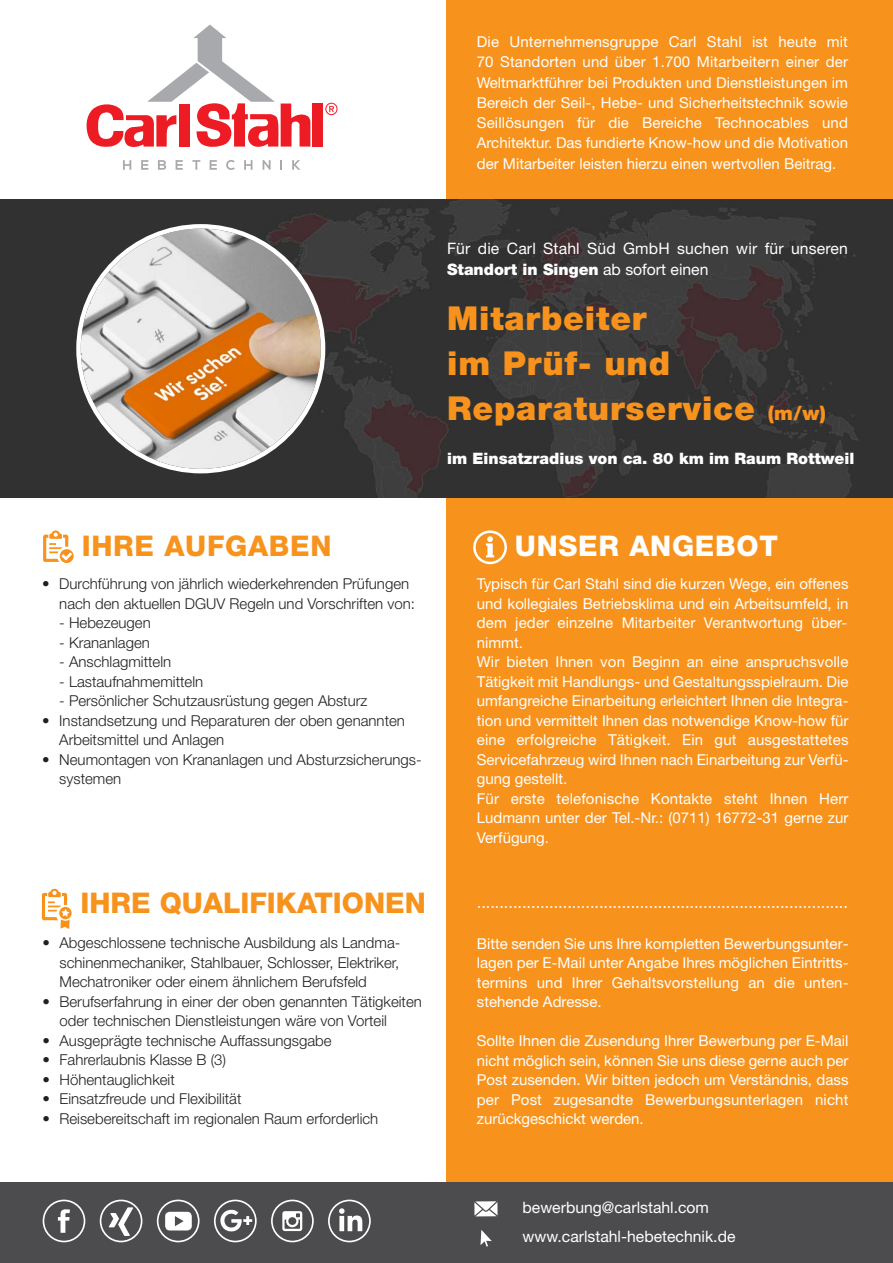
<style>
.page{position:relative;width:893px;height:1263px;background:#fff}
.page>*{position:absolute;margin:0;border:0;box-sizing:border-box;transform-origin:0 0}
.t1{font:900 33px/45px "Helvetica Neue LT";letter-spacing:.025em;color:#f7931d}
.t2{font:800 28.5px "Helvetica Neue LT";color:#f7931d}
.t3{font:800 28.5px "Helvetica Neue LT";letter-spacing:.025em;color:#f7931d}
.t4{font:800 28.5px "Helvetica Neue LT";letter-spacing:.025em;color:#fff}
.t5{font:300 21px "Poppins";color:#fff}
.t6{font:15.75px/21px "Helvetica Neue LT";color:#fff}
.t7{font:900 15.75px "Helvetica Neue LT";color:#fff}
.t8{font:15px/19.5px "Helvetica Neue LT";color:#fff;text-align:justify}
.t9{font:300 15px/19.5px "Helvetica Neue LT";color:#231f20}
.s1{font-weight:900}
.s2{font-size:19.5px}
</style>
<div class="page">
<div style="left:447px;top:0;width:446px;height:1263px;background:#f7931d"></div>
<img style="left:0;top:200px;width:893px;height:298px">
<div style="left:312px;top:103px;width:11px;height:44px;background:#ed1c24"></div>
<svg style="left:87px;top:25px;width:223px;height:122px"></svg>
<svg style="left:329px;top:106px;width:5px;height:6px"></svg>
<div style="left:325px;top:103px;width:12px;height:12px;border:1px solid #ed1c24;border-radius:50%"></div>
<svg style="left:123px;top:160px;width:8px;height:10px"></svg>
<svg style="left:141px;top:160px;width:7px;height:10px"></svg>
<svg style="left:158px;top:160px;width:8px;height:10px"></svg>
<svg style="left:176px;top:160px;width:7px;height:10px"></svg>
<svg style="left:192px;top:160px;width:8px;height:10px"></svg>
<svg style="left:210px;top:160px;width:7px;height:10px"></svg>
<svg style="left:226px;top:160px;width:9px;height:10px"></svg>
<svg style="left:244px;top:160px;width:8px;height:10px"></svg>
<svg style="left:263px;top:160px;width:8px;height:10px"></svg>
<svg style="left:280px;top:160px;width:2px;height:10px"></svg>
<svg style="left:292px;top:160px;width:8px;height:10px"></svg>
<svg style="left:42px;top:889px;width:30px;height:40px"></svg>
<svg style="left:43px;top:530px;width:31px;height:33px"></svg>
<svg style="left:76px;top:224px;width:249px;height:249px;background:#ac9c8d"></svg>
<div style="left:473px;top:530px;width:34px;height:34px;border:3px solid #fff;border-radius:50%"></div>
<svg style="left:486px;top:536px;width:8px;height:21px"></svg>
<div style="left:0;top:1182px;width:893px;height:81px;background:#4c4c4e"></div>
<div style="left:43px;top:1199px;width:42px;height:43px;border:2px solid #fff;border-radius:50%"></div>
<svg style="left:58px;top:1209px;width:12px;height:24px"></svg>
<div style="left:100px;top:1199px;width:42px;height:43px;border:2px solid #fff;border-radius:50%"></div>
<svg style="left:109px;top:1207px;width:24px;height:29px"></svg>
<div style="left:157px;top:1199px;width:43px;height:43px;border:2px solid #fff;border-radius:50%"></div>
<svg style="left:165px;top:1212px;width:27px;height:18px"></svg>
<div style="left:214px;top:1199px;width:43px;height:43px;border:2px solid #fff;border-radius:50%"></div>
<svg style="left:220px;top:1209px;width:32px;height:23px"></svg>
<div style="left:271px;top:1199px;width:43px;height:43px;border:2px solid #fff;border-radius:50%"></div>
<svg style="left:282px;top:1211px;width:20px;height:20px"></svg>
<svg style="left:474px;top:1201px;width:24px;height:15px"></svg>
<svg style="left:480px;top:1230px;width:12px;height:17px"></svg>
<div style="left:328px;top:1199px;width:43px;height:43px;border:2px solid #fff;border-radius:50%"></div>
<svg style="left:339px;top:1208px;width:23px;height:23px"></svg>
<p class="t8" style="left:477px;top:33px;width:373px;line-height:20.2px">Die Unternehmensgruppe Carl Stahl ist heute mit 70 Standorten und über 1.700 Mitarbeitern einer der Weltmarktführer bei Produkten und Dienstleistungen im Bereich der Seil-, Hebe- und Sicherheitstechnik sowie Seillösungen für die Bereiche Technocables und Architektur. Das fundierte Know-how und die Motivation der Mitarbeiter leisten hierzu einen wertvollen Beitrag.</p>
<p class="t6" style="left:447px;top:239px;width:402px">Für die Carl Stahl Süd GmbH suchen wir für unseren<br><span class="s1">Standort in Singen</span> ab sofort einen</p>
<h1 class="t1" style="left:447px;top:298px;width:380px">Mitarbeiter<br>im Prüf- und<br>Reparaturservice <span class="s2">(m/w)</span></h1>
<p class="t7" style="left:447px;top:452px;width:409px">im Einsatzradius von ca. 80 km im Raum Rottweil</p>
<h2 class="t3" style="left:82px;top:536px;width:251px">IHRE AUFGABEN</h2>
<p class="t9" style="left:59px;top:575px;width:357px;text-indent:-17px">• Durchführung von jährlich wiederkehrenden Prüfungen nach den aktuellen DGUV Regeln und Vorschriften von:</p>
<p class="t9" style="left:59px;top:614px;width:93px">- Hebezeugen</p>
<p class="t9" style="left:59px;top:634px;width:92px">- Krananlagen</p>
<p class="t9" style="left:59px;top:653px;width:113px">- Anschlagmitteln</p>
<p class="t9" style="left:59px;top:673px;width:145px">- Lastaufnahmemitteln</p>
<p class="t9" style="left:59px;top:692px;width:310px">- Persönlicher Schutzausrüstung gegen Absturz</p>
<p class="t9" style="left:59px;top:712px;width:347px;text-indent:-17px">• Instandsetzung und Reparaturen der oben genannten<br>Arbeitsmittel und Anlagen</p>
<p class="t9" style="left:59px;top:751px;width:364px;text-indent:-17px">• Neumontagen von Krananlagen und Absturzsicherungs&shy;systemen</p>
<h2 class="t2" style="left:81px;top:892px;width:347px">IHRE QUALIFIKATIONEN</h2>
<p class="t9" style="left:60px;top:935px;width:342px;text-align:justify;text-indent:-17px">• Abgeschlossene technische Ausbildung als Landma&shy;schinenmechaniker, Stahlbauer, Schlosser, Elektriker, Mechatroniker oder einem ähnlichem Berufsfeld</p>
<p class="t9" style="left:60px;top:993px;width:364px;text-indent:-17px">• Berufserfahrung in einer der oben genannten Tätigkeiten oder technischen Dienstleistungen wäre von Vorteil</p>
<p class="t9" style="left:43px;top:1032px;width:291px">• Ausgeprägte technische Auffassungsgabe</p>
<p class="t9" style="left:43px;top:1052px;width:185px">• Fahrerlaubnis Klasse B (3)</p>
<p class="t9" style="left:43px;top:1071px;width:134px">• Höhentauglichkeit</p>
<p class="t9" style="left:43px;top:1091px;width:200px">• Einsatzfreude und Flexibilität</p>
<p class="t9" style="left:43px;top:1110px;width:337px">• Reisebereitschaft im regionalen Raum erforderlich</p>
<h2 class="t4" style="left:515px;top:536px;width:265px">UNSER ANGEBOT</h2>
<p class="t8" style="left:477px;top:575px;width:373px;text-align:left">Typisch für Carl Stahl sind die kurzen Wege, ein offenes und kollegiales Betriebsklima und ein Arbeitsumfeld, in dem jeder einzelne Mitarbeiter Verantwortung über&shy;nimmt.<br>Wir bieten Ihnen von Beginn an eine anspruchsvolle Tätigkeit mit Handlungs- und Gestaltungsspielraum. Die umfangreiche Einarbeitung erleichtert Ihnen die Integra&shy;tion und vermittelt Ihnen das notwendige Know-how für eine erfolgreiche Tätigkeit. Ein gut ausgestattetes Servicefahrzeug wird Ihnen nach Einarbeitung zur Verfü&shy;gung gestellt.<br>Für erste telefonische Kontakte steht Ihnen Herr Ludmann unter der Tel.-Nr.: (0711) 16772-31 gerne zur Verfügung.</p>
<h3 class="t5" style="left:477px;top:888px;width:373px">..................................................................................</h3>
<p class="t8" style="left:477px;top:935px;width:373px">Bitte senden Sie uns Ihre kompletten Bewerbungsunter&shy;lagen per E-Mail unter Angabe Ihres möglichen Eintritts&shy;termins und Ihrer Gehaltsvorstellung an die unten&shy;stehende Adresse.</p>
<p class="t8" style="left:477px;top:1032px;width:373px">Sollte Ihnen die Zusendung Ihrer Bewerbung per E-Mail nicht möglich sein, können Sie uns diese gerne auch per Post zusenden. Wir bitten jedoch um Verständnis, dass per Post zugesandte Bewerbungsunterlagen nicht zurückgeschickt werden.</p>
<p class="t6" style="left:523px;top:1199px;width:188px">bewerbung@carlstahl.com</p>
<p class="t6" style="left:523px;top:1227px;width:214px">www.carlstahl-hebetechnik.de</p>
</div>
